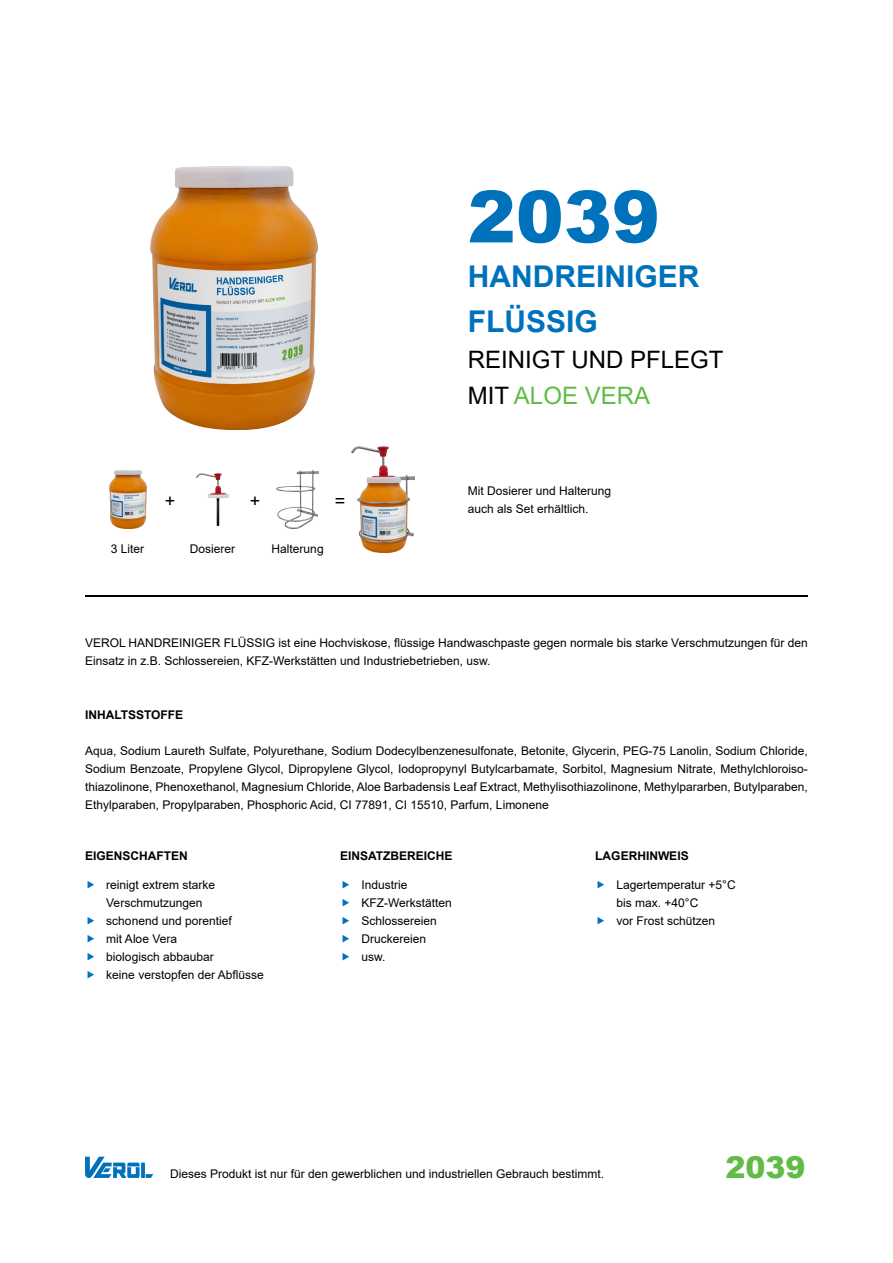
<style>
.page{position:relative;width:893px;height:1263px;background:#fff}
.page>*{position:absolute;margin:0;border:0;box-sizing:border-box;transform-origin:0 0}
.t1{font:900 72px "Arial";color:#0072bc}
.t2{font:700 30px/45px "Arial";color:#0072bc}
.t3{font:900 30px "Arial";color:#62bb46}
.t4{font:24px/36px "Arial";color:#000}
.t5{font:18px "Arial";color:#000}
.t6{font:12px/18px "Arial";color:#000}
.t7{font:700 12px "Arial";color:#000}
.s1{color:#62bb46}
</style>
<div class="page">
<img style="left:150px;top:166px;width:167px;height:263px">
<svg style="left:85px;top:1157px;width:68px;height:21px"></svg>
<hr style="left:85px;top:595px;width:723px;height:1px;background:#000">
<img style="left:197px;top:473px;width:31px;height:53px">
<img style="left:276px;top:471px;width:43px;height:57px">
<img style="left:351px;top:446px;width:63px;height:107px">
<img style="left:109px;top:470px;width:37px;height:59px">
<h1 class="t1" style="left:468px;top:164px;width:194px">2039</h1>
<h2 class="t2" style="left:468px;top:255px;width:233px">HANDREINIGER<br>FLÜSSIG</h2>
<h3 class="t4" style="left:468px;top:342px;width:257px">REINIGT UND PFLEGT<br>MIT <span class="s1">ALOE VERA</span></h3>
<p class="t6" style="left:111px;top:539px;width:35px">3 Liter</p>
<h3 class="t5" style="left:165px;top:488px;width:12px">+</h3>
<h3 class="t5" style="left:335px;top:488px;width:12px">=</h3>
<p class="t6" style="left:468px;top:481px;width:145px">Mit Dosierer und Halterung auch als Set erhältlich.</p>
<h3 class="t5" style="left:250px;top:488px;width:12px">+</h3>
<p class="t6" style="left:190px;top:539px;width:47px">Dosierer</p>
<p class="t6" style="left:272px;top:539px;width:54px">Halterung</p>
<p class="t6" style="left:85px;top:633px;width:724px">VEROL HANDREINIGER FLÜSSIG ist eine Hochviskose, flüssige Handwaschpaste gegen normale bis starke Verschmutzungen für den<br>Einsatz in z.B. Schlossereien, KFZ-Werkstätten und Industriebetrieben, usw.</p>
<p class="t7" style="left:85px;top:706px;width:100px">INHALTSSTOFFE</p>
<p class="t6" style="left:85px;top:741px;width:724px;text-align:justify">Aqua, Sodium Laureth Sulfate, Polyurethane, Sodium Dodecylbenzenesulfonate, Betonite, Glycerin, PEG-75 Lanolin, Sodium Chloride, Sodium Benzoate, Propylene Glycol, Dipropylene Glycol, Iodopropynyl Butylcarbamate, Sorbitol, Magnesium Nitrate, Methylchloroiso&shy;thiazolinone, Phenoxethanol, Magnesium Chloride, Aloe Barbadensis Leaf Extract, Methylisothiazolinone, Methylpararben, Butylparaben, Ethylparaben, Propylparaben, Phosphoric Acid, CI 77891, CI 15510, Parfum, Limonene</p>
<p class="t7" style="left:85px;top:847px;width:104px">EIGENSCHAFTEN</p>
<p class="t6" style="left:106px;top:875px;width:159px">reinigt extrem starke<br>Verschmutzungen<br>schonend und porentief<br>mit Aloe Vera<br>biologisch abbaubar<br>keine verstopfen der Abflüsse</p>
<p class="t7" style="left:340px;top:847px;width:114px">EINSATZBEREICHE</p>
<p class="t6" style="left:361px;top:875px;width:92px">Industrie<br>KFZ-Werkstätten<br>Schlossereien<br>Druckereien usw.</p>
<p class="t7" style="left:595px;top:847px;width:95px">LAGERHINWEIS</p>
<p class="t6" style="left:617px;top:875px;width:121px">Lagertemperatur +5°C bis max. +40°C<br>vor Frost schützen</p>
<p class="t6" style="left:170px;top:1165px;width:436px">Dieses Produkt ist nur für den gewerblichen und industriellen Gebrauch bestimmt.</p>
<h2 class="t3" style="left:725px;top:1145px;width:82px">2039</h2>
</div>
